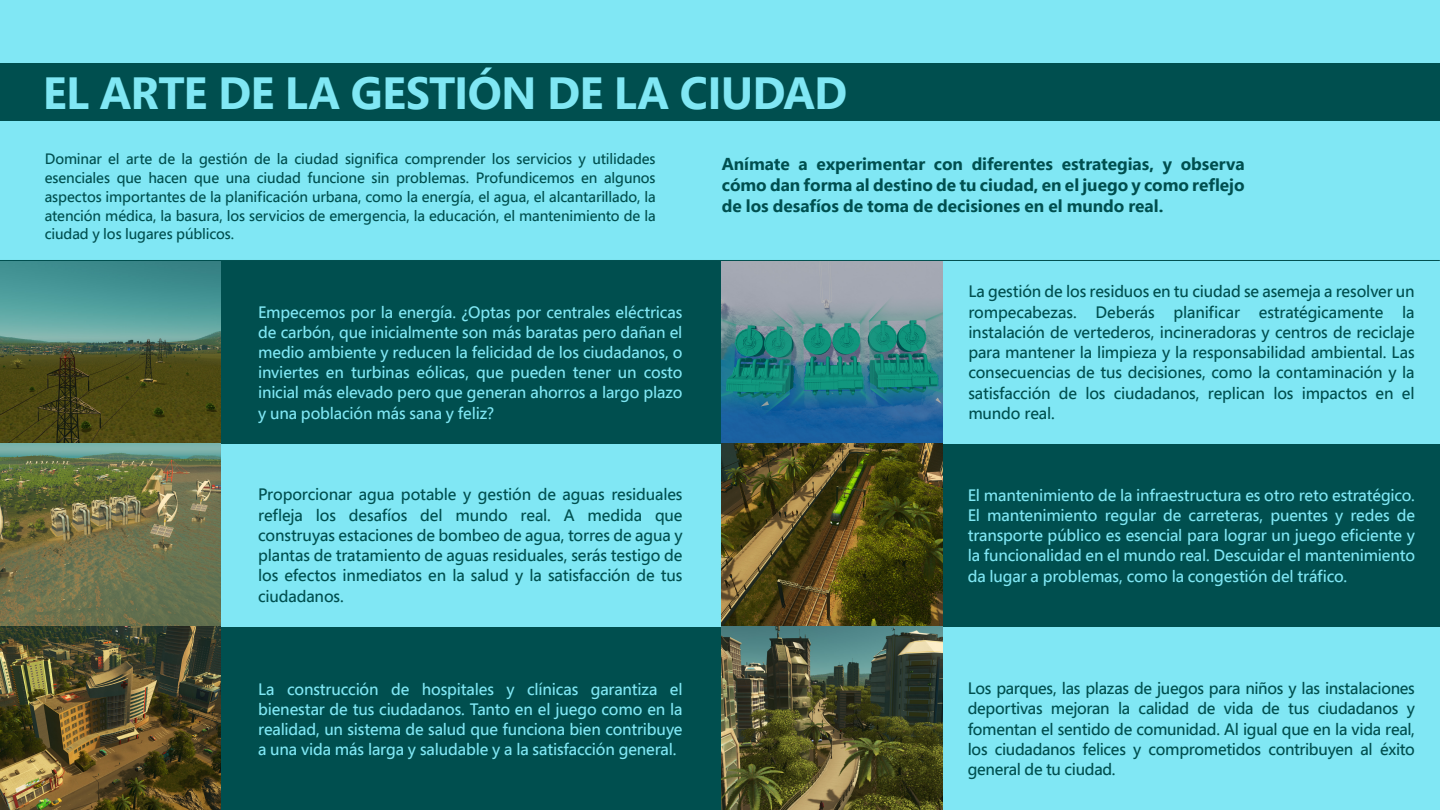
<style>
.page{position:relative;width:1440px;height:810px;background:#fff}
.page>*{position:absolute;margin:0;border:0;box-sizing:border-box;transform-origin:0 0}
.t1{font:700 45px "Segoe Pro";letter-spacing:-.02em;color:#80e7f4}
.t2{font:700 17.25px/21px "Segoe Pro";letter-spacing:-.005em;color:#004f4f;text-align:justify}
.t3{font:500 16.5px/20.2px "Segoe Pro";letter-spacing:-.01em;color:#004f4f;text-align:justify}
.t4{font:500 16.5px/20.2px "Segoe Pro";letter-spacing:-.01em;color:#80e7f4;text-align:justify}
.t5{font:500 15px/18.8px "Segoe Pro";letter-spacing:-.01em;color:#004f4f;text-align:justify}
</style>
<div class="page">
<div style="left:721px;top:627px;width:719px;height:183px;background:#80e7f4"></div>
<div style="left:0;top:627px;width:721px;height:183px;background:#004f4f"></div>
<div style="left:0;top:444px;width:721px;height:183px;background:#80e7f4"></div>
<div style="left:721px;top:444px;width:719px;height:183px;background:#004f4f"></div>
<div style="left:720px;top:261px;width:720px;height:183px;background:#80e7f4"></div>
<div style="left:0;top:261px;width:721px;height:183px;background:#004f4f"></div>
<div style="left:0;top:0;width:1440px;height:261px;background:#80e7f4"></div>
<div style="left:0;top:63px;width:1440px;height:58px;background:#004f4f"></div>
<img style="left:0;top:261px;width:221px;height:549px">
<img style="left:721px;top:261px;width:221px;height:549px">
<hr style="left:0;top:260px;width:1440px;height:1px;background:#004f4f">
<h1 class="t1" style="left:43px;top:61px;width:806px">EL ARTE DE LA GESTIÓN DE LA CIUDAD</h1>
<p class="t5" style="left:45px;top:149px;width:612px">Dominar el arte de la gestión de la ciudad significa comprender los servicios y utilidades esenciales que hacen que una ciudad funcione sin problemas. Profundicemos en algunos aspectos importantes de la planificación urbana, como la energía, el agua, el alcantarillado, la atención médica, la basura, los servicios de emergencia, la educación, el mantenimiento de la ciudad y los lugares públicos.</p>
<p class="t4" style="left:258px;top:301px;width:426px">Empecemos por la energía. ¿Optas por centrales eléctricas de carbón, que inicialmente son más baratas pero dañan el medio ambiente y reducen la felicidad de los ciudadanos, o inviertes en turbinas eólicas, que pueden tener un costo inicial más elevado pero que generan ahorros a largo plazo y una población más sana y feliz?</p>
<p class="t3" style="left:258px;top:484px;width:426px">Proporcionar agua potable y gestión de aguas residuales refleja los desafíos del mundo real. A medida que construyas estaciones de bombeo de agua, torres de agua y plantas de tratamiento de aguas residuales, serás testigo de los efectos inmediatos en la salud y la satisfacción de tus ciudadanos.</p>
<p class="t4" style="left:258px;top:678px;width:426px">La construcción de hospitales y clínicas garantiza el bienestar de tus ciudadanos. Tanto en el juego como en la realidad, un sistema de salud que funciona bien contribuye a una vida más larga y saludable y a la satisfacción general.</p>
<p class="t2" style="left:722px;top:153px;width:524px">Anímate a experimentar con diferentes estrategias, y observa cómo dan forma al destino de tu ciudad, en el juego y como reflejo de los desafíos de toma de decisiones en el mundo real.</p>
<p class="t3" style="left:968px;top:281px;width:448px">La gestión de los residuos en tu ciudad se asemeja a resolver un rompecabezas. Deberás planificar estratégicamente la instalación de vertederos, incineradoras y centros de reciclaje para mantener la limpieza y la responsabilidad ambiental. Las consecuencias de tus decisiones, como la contaminación y la satisfacción de los ciudadanos, replican los impactos en el mundo real.</p>
<p class="t4" style="left:968px;top:484px;width:449px">El mantenimiento de la infraestructura es otro reto estratégico.<br>El mantenimiento regular de carreteras, puentes y redes de transporte público es esencial para lograr un juego eficiente y la funcionalidad en el mundo real. Descuidar el mantenimiento da lugar a problemas, como la congestión del tráfico.</p>
<p class="t3" style="left:968px;top:678px;width:449px">Los parques, las plazas de juegos para niños y las instalaciones deportivas mejoran la calidad de vida de tus ciudadanos y fomentan el sentido de comunidad. Al igual que en la vida real, los ciudadanos felices y comprometidos contribuyen al éxito general de tu ciudad.</p>
</div>
